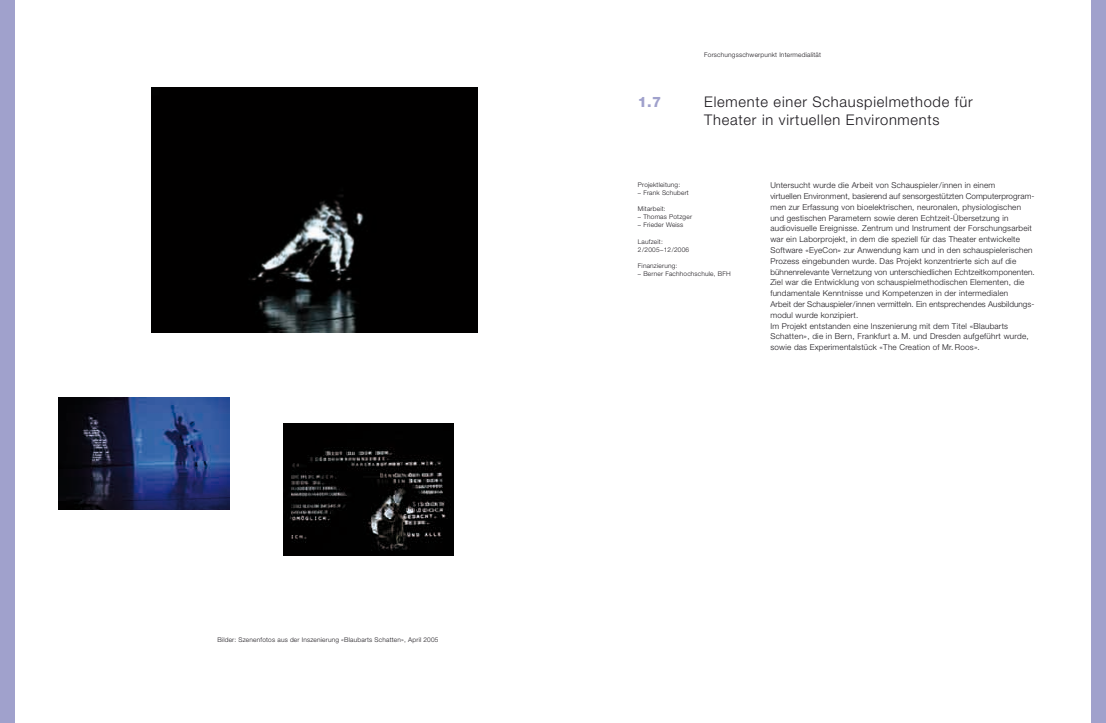
<style>
.page{position:relative;width:1106px;height:723px;background:#fff}
.page>*{position:absolute;margin:0;border:0;box-sizing:border-box;transform-origin:0 0}
.t1{font:300 14.7px/18px "Helvetica Neue";letter-spacing:.05em;color:#1a171c}
.t2{font:800 14.4px "Helvetica Neue";color:#a0a1cc}
.t3{font:300 8.1px/10.8px "Helvetica Neue";letter-spacing:.025em;color:#1a171c}
.t4{font:300 6.5px/8.1px "Helvetica Neue";letter-spacing:.03em;color:#1a171c}
</style>
<div class="page">
<div style="left:0;top:0;width:14px;height:723px;background:#a0a1cc"></div>
<div style="left:1091px;top:0;width:15px;height:723px;background:#a0a1cc"></div>
<img style="left:151px;top:88px;width:326px;height:244px">
<img style="left:283px;top:423px;width:171px;height:132px">
<img style="left:59px;top:397px;width:170px;height:112px">
<p class="t4" style="left:217px;top:635px;width:223px">Bilder: Szenenfotos aus der Inszenierung «Blaubarts Schatten», April 2005</p>
<p class="t4" style="left:704px;top:50px;width:118px">Forschungsschwerpunkt Intermedialität</p>
<h2 class="t2" style="left:638px;top:93px;width:25px">1.7</h2>
<h1 class="t1" style="left:704px;top:92px;width:270px">Elemente einer Schauspielmethode für<br>Theater in virtuellen Environments</h1>
<p class="t4" style="left:638px;top:180px;width:44px">Projektleitung:</p>
<p class="t4" style="left:638px;top:189px;width:52px">– Frank Schubert</p>
<p class="t4" style="left:638px;top:205px;width:29px">Mitarbeit:</p>
<p class="t4" style="left:638px;top:213px;width:56px">– Thomas Potzger</p>
<p class="t4" style="left:638px;top:221px;width:47px">– Frieder Weiss</p>
<p class="t4" style="left:638px;top:237px;width:53px">Laufzeit:<br>2/2005–12/2006</p>
<p class="t4" style="left:638px;top:261px;width:41px">Finanzierung:</p>
<p class="t4" style="left:638px;top:270px;width:94px">– Berner Fachhochschule, BFH</p>
<p class="t3" style="left:770px;top:180px;width:266px">Untersucht wurde die Arbeit von Schauspieler/innen in einem<br>virtuellen Environment, basierend auf sensorgestützten Computerprogram&shy;men zur Erfassung von bioelektrischen, neuronalen, physiologischen und gestischen Parametern sowie deren Echtzeit-Übersetzung in audiovisuelle Ereignisse. Zentrum und Instrument der Forschungsarbeit war ein Laborprojekt, in dem die speziell für das Theater entwickelte Software «EyeCon» zur Anwendung kam und in den schauspielerischen Prozess eingebunden wurde. Das Projekt konzentrierte sich auf die bühnenrelevante Vernetzung von unterschiedlichen Echtzeitkomponenten.<br>Ziel war die Entwicklung von schauspielmethodischen Elementen, die fundamentale Kenntnisse und Kompetenzen in der intermedialen<br>Arbeit der Schauspieler/innen vermitteln. Ein entsprechendes Ausbildungs&shy;modul wurde konzipiert.<br>Im Projekt entstanden eine Inszenierung mit dem Titel «Blaubarts Schatten», die in Bern, Frankfurt a. M. und Dresden aufgeführt wurde, sowie das Experimentalstück «The Creation of Mr. Roos».</p>
</div>
